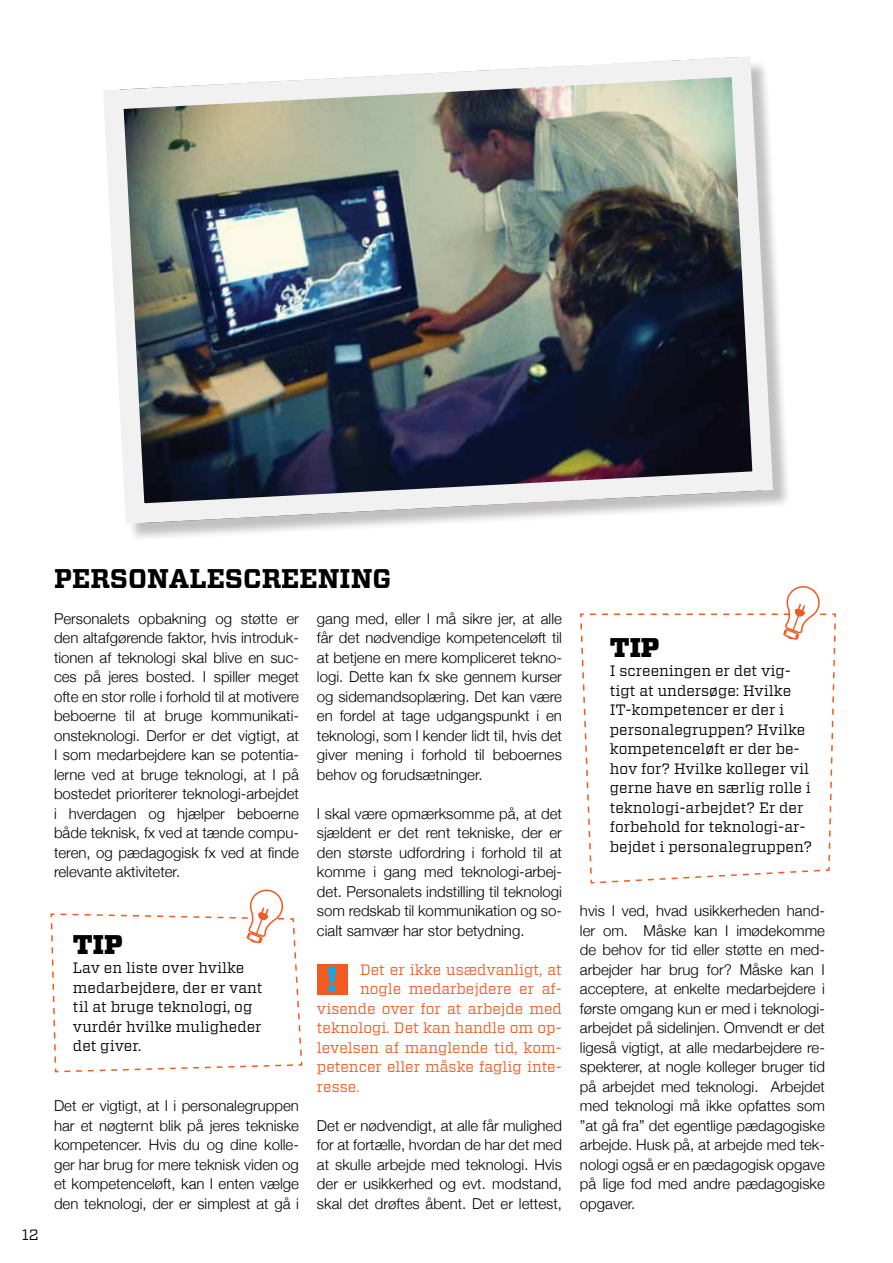
<style>
.page{position:relative;width:893px;height:1263px;background:#fff}
.page>*{position:absolute;margin:0;border:0;box-sizing:border-box;transform-origin:0 0}
.t1{font:700 27px "Vitesse";color:#000}
.t2{font:900 27px "Vitesse";color:#000}
.t3{font:300 15px/19.5px "Helvetica Neue";color:#000;text-align:justify}
.t4{font:15px/19.5px "Vitesse";color:#000}
.t5{font:15px "Vitesse";color:#f15a22}
</style>
<div class="page">
<img style="left:103px;top:57px;width:680px;height:477px">
<div style="left:317px;top:964px;width:30px;height:30px;background:#f15a22"></div>
<svg style="left:328px;top:967px;width:8px;height:25px"></svg>
<svg style="left:50px;top:889px;width:253px;height:184px"></svg>
<svg style="left:580px;top:586px;width:257px;height:298px"></svg>
<p class="t4" style="left:22px;top:1225px;width:18px">12</p>
<h1 class="t1" style="left:54px;top:561px;width:339px">PERSONALESCREENING</h1>
<p class="t3" style="left:54px;top:608px;width:246px">Personalets opbakning og støtte er den altafgørende faktor, hvis introduk&shy;tionen af teknologi skal blive en suc&shy;ces på jeres bosted. I spiller meget ofte en stor rolle i forhold til at motivere beboerne til at bruge kommunikati&shy;onsteknologi. Derfor er det vigtigt, at I som medarbejdere kan se potentia&shy;lerne ved at bruge teknologi, at I på bostedet prioriterer teknologi-arbejdet i hverdagen og hjælper beboerne både teknisk, fx ved at tænde compu&shy;teren, og pædagogisk fx ved at finde relevante aktiviteter.</p>
<h1 class="t2" style="left:73px;top:926px;width:18px">TIP</h1>
<p class="t4" style="left:73px;top:958px;width:191px">Lav en liste over hvilke medarbejdere, der er vant til at bruge teknologi, og vurdér hvilke muligheder det giver.</p>
<p class="t3" style="left:54px;top:1096px;width:246px">Det er vigtigt, at I i personalegruppen har et nøgternt blik på jeres tekniske kompetencer. Hvis du og dine kolle&shy;ger har brug for mere teknisk viden og et kompetenceløft, kan I enten vælge den teknologi, der er simplest at gå i</p>
<p class="t3" style="left:317px;top:608px;width:246px">gang med, eller I må sikre jer, at alle får det nødvendige kompetenceløft til at betjene en mere kompliceret tekno&shy;logi. Dette kan fx ske gennem kurser og sidemandsoplæring. Det kan være en fordel at tage udgangspunkt i en teknologi, som I kender lidt til, hvis det giver mening i forhold til beboernes behov og forudsætninger.</p>
<p class="t3" style="left:317px;top:803px;width:246px">I skal være opmærksomme på, at det sjældent er det rent tekniske, der er den største udfordring i forhold til at komme i gang med teknologi-arbej&shy;det. Personalets indstilling til teknologi som redskab til kommunikation og so&shy;cialt samvær har stor betydning.</p>
<p class="t5" style="left:360px;top:959px;width:203px">Det er ikke usædvanligt, at</p>
<p class="t5" style="left:360px;top:979px;width:203px">nogle medarbejdere er af-</p>
<p class="t5" style="left:317px;top:998px;width:246px">visende over for at arbejde med</p>
<p class="t5" style="left:317px;top:1018px;width:246px">teknologi. Det kan handle om op-</p>
<p class="t5" style="left:317px;top:1037px;width:246px">levelsen af manglende tid, kom-</p>
<p class="t5" style="left:317px;top:1057px;width:246px">petencer eller måske faglig inte-</p>
<p class="t5" style="left:317px;top:1076px;width:44px">resse.</p>
<p class="t3" style="left:317px;top:1115px;width:246px">Det er nødvendigt, at alle får mulighed for at fortælle, hvordan de har det med at skulle arbejde med teknologi. Hvis der er usikkerhed og evt. modstand, skal det drøftes åbent. Det er lettest,</p>
<h1 class="t2" style="left:610px;top:629px;width:18px">TIP</h1>
<p class="t4" style="left:610px;top:661px;width:204px">I screeningen er det vig&shy;tigt at undersøge: Hvilke<br>IT-kompetencer er der i personalegruppen? Hvilke kompetenceløft er der be&shy;hov for? Hvilke kolleger vil gerne have en særlig rolle i teknologi-arbejdet? Er der forbehold for teknologi-ar&shy;bejdet i personalegruppen?</p>
<p class="t3" style="left:580px;top:901px;width:246px">hvis I ved, hvad usikkerheden hand&shy;ler om. Måske kan I imødekomme de behov for tid eller støtte en med&shy;arbejder har brug for? Måske kan I acceptere, at enkelte medarbejdere i første omgang kun er med i teknologi&shy;arbejdet på sidelinjen. Omvendt er det ligeså vigtigt, at alle medarbejdere re&shy;spekterer, at nogle kolleger bruger tid på arbejdet med teknologi. Arbejdet med teknologi må ikke opfattes som ”at gå fra” det egentlige pædagogiske arbejde. Husk på, at arbejde med tek&shy;nologi også er en pædagogisk opgave på lige fod med andre pædagogiske opgaver.</p>
</div>
